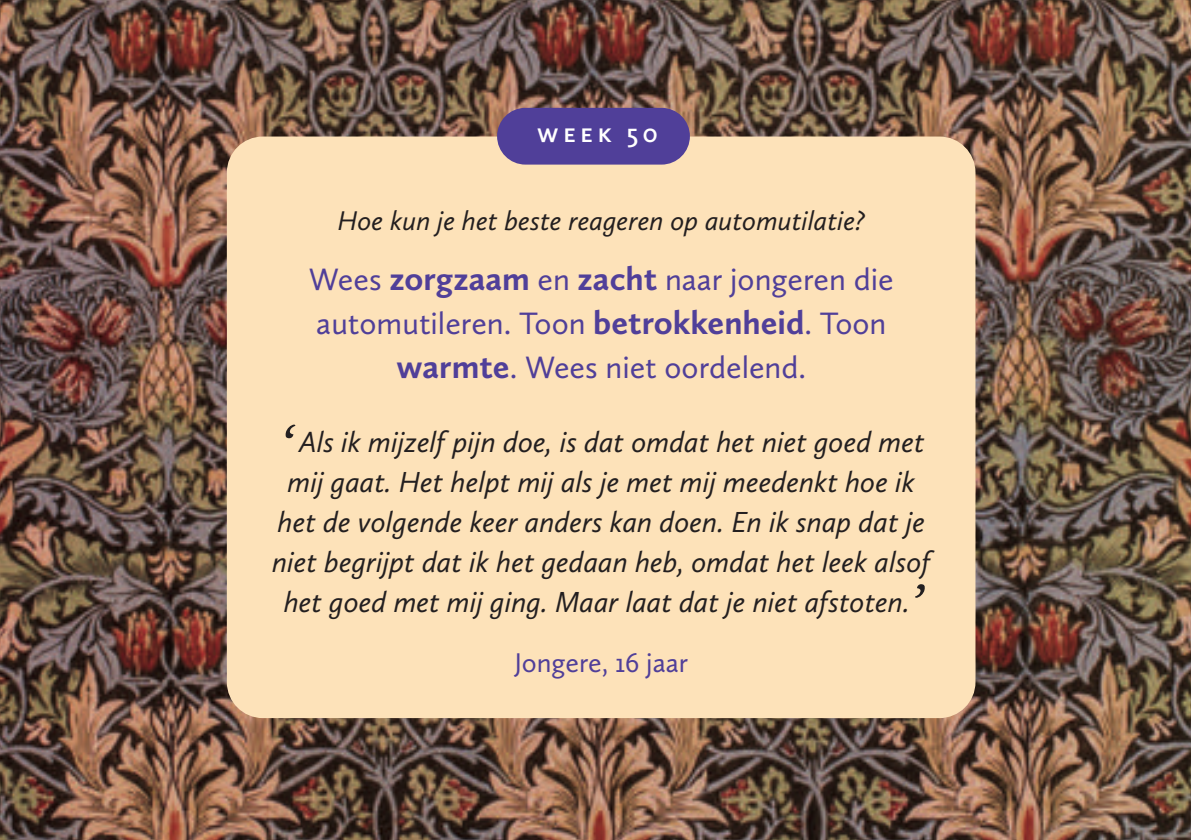
<style>
.page{position:relative;width:1191px;height:840px;background:#fff}
.page>*{position:absolute;margin:0;border:0;box-sizing:border-box;transform-origin:0 0}
.t1{font:32px/44px "Calluna Sans";color:#503f99;text-align:center}
.t2{font:italic 30px/40px "Calluna Sans";color:#231f20;text-align:center}
.t3{font:italic 28px "Calluna Sans";color:#231f20}
.t4{font:28px "Calluna Sans";color:#503f99}
.t5{font:600 28px "Calluna Sans";letter-spacing:.15em;color:#fff}
.s1{font-weight:700;font-size:34px}
.s2{font-family:"Dolly";font-size:52px}
</style>
<div class="page">
<img style="left:0;top:0;width:1191px;height:839px">
<div style="left:227px;top:136px;width:748px;height:581px;background:#fde2b9;border-radius:36px"></div>
<div style="left:497px;top:108px;width:193px;height:56px;background:#503f99;border-radius:28px"></div>
<p class="t5" style="left:537px;top:116px;width:123px">week 50</p>
<p class="t3" style="left:337px;top:203px;width:529px">Hoe kun je het beste reageren op automutilatie?</p>
<p class="t1" style="left:309px;top:256px;width:586px">Wees <span class="s1">zorgzaam</span> en <span class="s1">zacht</span> naar jongeren die automutileren. Toon <span class="s1">betrokkenheid</span>. Toon <span class="s1">warmte</span>. Wees niet oordelend.</p>
<p class="t2" style="left:272px;top:421px;width:662px"><span class="s2">‘</span>Als ik mijzelf pijn doe, is dat omdat het niet goed met mij gaat. Het helpt mij als je met mij meedenkt hoe ik het de volgende keer anders kan doen. En ik snap dat je niet begrijpt dat ik het gedaan heb, omdat het leek alsof het goed met mij ging. Maar laat dat je niet afstoten.<span class="s2">’</span></p>
<p class="t4" style="left:514px;top:645px;width:175px">Jongere, 16 jaar</p>
</div>
